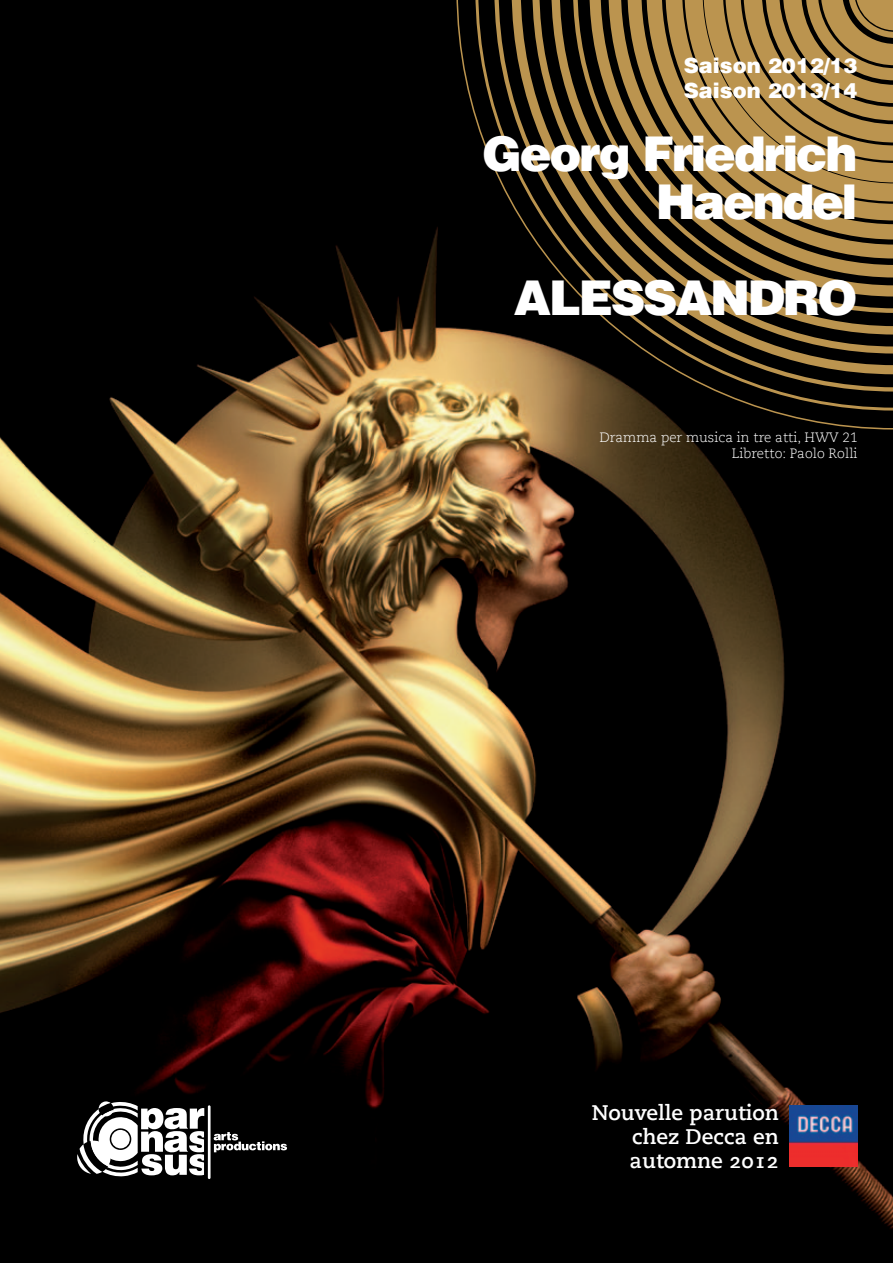
<style>
.page{position:relative;width:893px;height:1263px;background:#fff}
.page>*{position:absolute;margin:0;border:0;box-sizing:border-box;transform-origin:0 0}
.t1{font:900 48px/48px "Helvetica";letter-spacing:-.05em;color:#fff;text-align:right}
.t2{font:700 21px/24px "PMN Caecilia";color:#fff;text-align:justify}
.t3{font:900 21px/25.2px "Helvetica";color:#fff}
.t4{font:300 13.5px/16.2px "PMN Caecilia";color:#fff;text-align:right}
</style>
<div class="page">
<img style="left:0;top:0;width:893px;height:1263px">
<svg style="left:456px;top:0;width:437px;height:430px;background:#584626"></svg>
<img style="left:790px;top:1106px;width:68px;height:60px">
<hr style="left:208px;top:1105px;width:3px;height:74px;background:#fff">
<svg style="left:214px;top:1132px;width:73px;height:20px"></svg>
<svg style="left:77px;top:1101px;width:127px;height:76px"></svg>
<h2 class="t3" style="left:684px;top:52px;width:175px">Saison 2012/13<br>Saison 2013/14</h2>
<h1 class="t1" style="left:482px;top:129px;width:377px">Georg Friedrich<br>Haendel</h1>
<h1 class="t1" style="left:514px;top:273px;width:345px">ALESSANDRO</h1>
<p class="t4" style="left:600px;top:430px;width:259px">Dramma per musica in tre atti, HWV 21<br>Libretto: Paolo Rolli</p>
<h2 class="t2" style="left:630px;top:1100px;width:151px;text-indent:-38px">Nouvelle parution chez Decca en automne 2012</h2>
</div>
